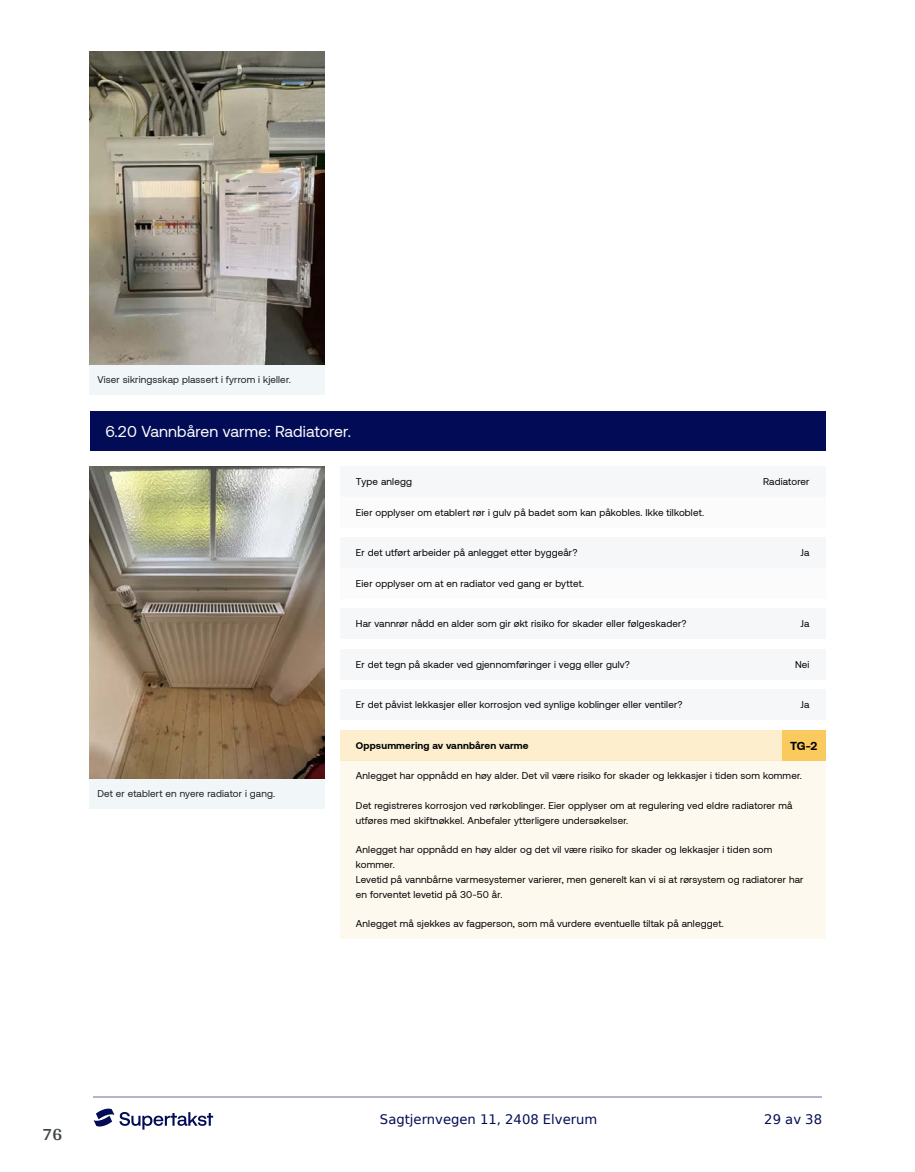
<style>
.page{position:relative;width:915px;height:1172px;background:#fff}
.page>*{position:absolute;margin:0;border:0;box-sizing:border-box;transform-origin:0 0}
.t1{font:700 18px "Arya";color:#414749}
.t2{font:15.75px "Aeonik";letter-spacing:.01em;color:#fff}
.t3{font:13.2px "DejaVu Sans";color:#020c56}
.t4{font:700 11.85px "Aeonik";color:#000}
.t5{font:9.9px/14.9px "Aeonik";letter-spacing:.015em;color:#000}
.t6{font:9.9px "Aeonik";letter-spacing:.015em;color:#1d1d1b}
.t7{font:700 9.9px "Aeonik";letter-spacing:.015em;color:#000}
</style>
<div class="page">
<hr style="left:93px;top:1097px;width:728px;height:1px;background:#b2b5cb">
<svg style="left:94px;top:1108px;width:119px;height:21px"></svg>
<div style="left:89px;top:411px;width:736px;height:39px;background:#020c56"></div>
<div style="left:89px;top:364px;width:235px;height:31px;background:#f1f6f8"></div>
<img style="left:89px;top:52px;width:235px;height:312px">
<div style="left:89px;top:778px;width:235px;height:31px;background:#f1f6f8"></div>
<img style="left:89px;top:466px;width:235px;height:312px">
<div style="left:340px;top:497px;width:485px;height:30px;background:#f5f7f8"></div>
<div style="left:340px;top:568px;width:485px;height:30px;background:#f5f7f8"></div>
<div style="left:340px;top:760px;width:485px;height:179px;background:#fef9ee"></div>
<div style="left:340px;top:466px;width:485px;height:31px;background:#f5f7f8"></div>
<div style="left:340px;top:537px;width:485px;height:31px;background:#f5f7f8"></div>
<div style="left:340px;top:608px;width:485px;height:31px;background:#f5f7f8"></div>
<div style="left:340px;top:649px;width:485px;height:30px;background:#f5f7f8"></div>
<div style="left:340px;top:689px;width:485px;height:31px;background:#f5f7f8"></div>
<div style="left:340px;top:730px;width:485px;height:30px;background:#fdeece"></div>
<div style="left:781px;top:730px;width:44px;height:30px;background:#faca5f"></div>
<p class="t6" style="left:97px;top:374px;width:195px">Viser sikringsskap plassert i fyrrom i kjeller.</p>
<h2 class="t2" style="left:105px;top:422px;width:247px">6.20 Vannbåren varme: Radiatorer.</h2>
<p class="t5" style="left:356px;top:474px;width:57px">Type anlegg</p>
<p class="t5" style="left:763px;top:474px;width:48px">Radiatorer</p>
<p class="t5" style="left:356px;top:505px;width:349px">Eier opplyser om etablert rør i gulv på badet som kan påkobles. Ikke tilkoblet.</p>
<p class="t5" style="left:356px;top:545px;width:223px">Er det utført arbeider på anlegget etter byggeår?</p>
<p class="t5" style="left:800px;top:545px;width:10px">Ja</p>
<p class="t5" style="left:356px;top:576px;width:229px">Eier opplyser om at en radiator ved gang er byttet.</p>
<p class="t6" style="left:97px;top:788px;width:179px">Det er etablert en nyere radiator i gang.</p>
<p class="t5" style="left:356px;top:616px;width:332px">Har vannrør nådd en alder som gir økt risiko for skader eller følgeskader?</p>
<p class="t5" style="left:800px;top:616px;width:10px">Ja</p>
<p class="t5" style="left:356px;top:657px;width:275px">Er det tegn på skader ved gjennomføringer i vegg eller gulv?</p>
<p class="t5" style="left:794px;top:657px;width:16px">Nei</p>
<p class="t5" style="left:356px;top:697px;width:328px">Er det påvist lekkasjer eller korrosjon ved synlige koblinger eller ventiler?</p>
<p class="t5" style="left:800px;top:697px;width:10px">Ja</p>
<p class="t7" style="left:356px;top:739px;width:174px">Oppsummering av vannbåren varme</p>
<p class="t4" style="left:789px;top:738px;width:29px">TG-2</p>
<p class="t5" style="left:356px;top:768px;width:447px">Anlegget har oppnådd en høy alder. Det vil være risiko for skader og lekkasjer i tiden som kommer.</p>
<p class="t5" style="left:356px;top:798px;width:438px">Det registreres korrosjon ved rørkoblinger. Eier opplyser om at regulering ved eldre radiatorer må utføres med skiftnøkkel. Anbefaler ytterligere undersøkelser.</p>
<p class="t5" style="left:356px;top:842px;width:449px">Anlegget har oppnådd en høy alder og det vil være risiko for skader og lekkasjer i tiden som kommer.<br>Levetid på vannbårne varmesystemer varierer, men generelt kan vi si at rørsystem og radiatorer har en forventet levetid på 30-50 år.</p>
<p class="t5" style="left:356px;top:916px;width:369px">Anlegget må sjekkes av fagperson, som må vurdere eventuelle tiltak på anlegget.</p>
<h1 class="t1" style="left:43px;top:1123px;width:21px">76</h1>
<h3 class="t3" style="left:380px;top:1108px;width:219px">Sagtjernvegen 11, 2408 Elverum</h3>
<h3 class="t3" style="left:764px;top:1108px;width:59px">29 av 38</h3>
</div>
